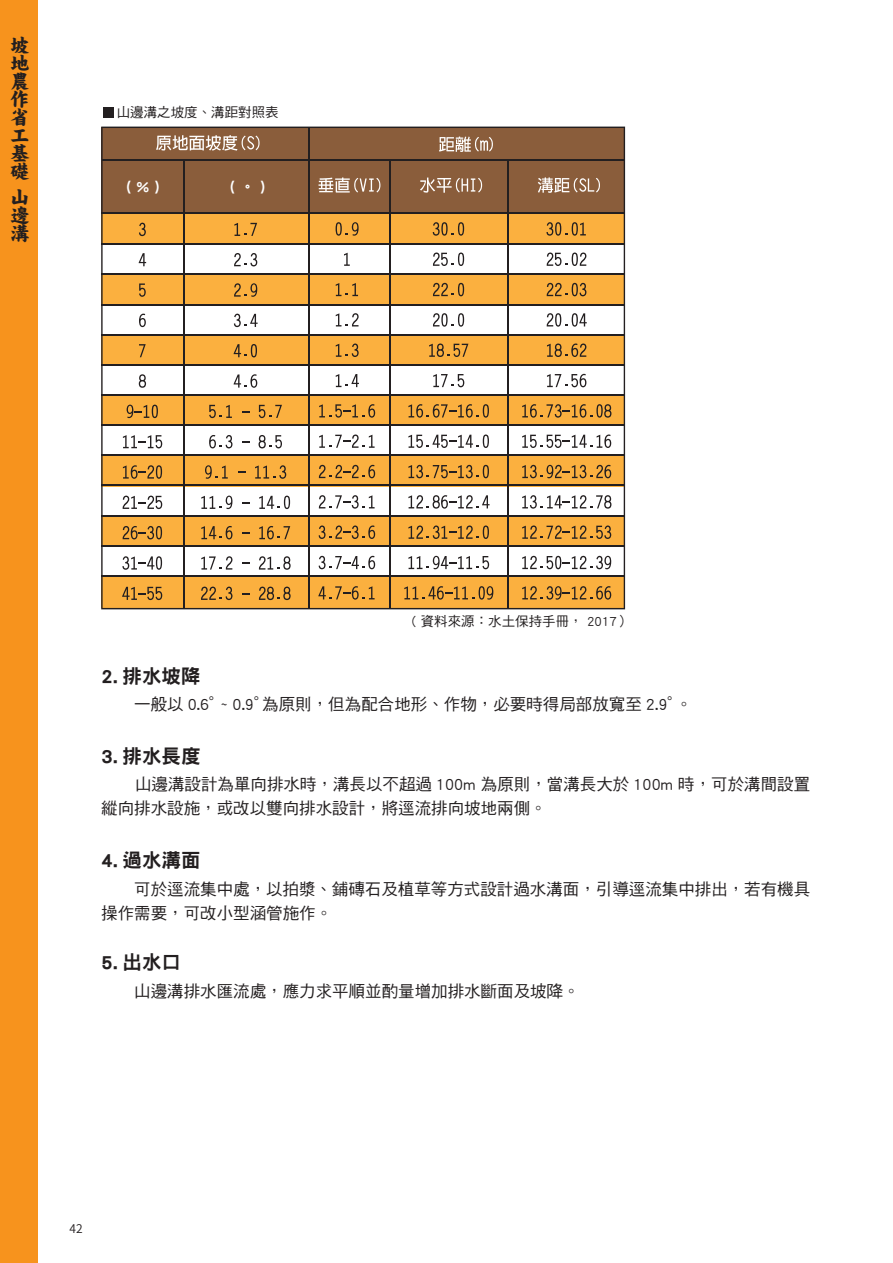
<style>
.page{position:relative;width:893px;height:1263px;background:#fff}
.page>*{position:absolute;margin:0;border:0;box-sizing:border-box;transform-origin:0 0}
.t1{font:19.5px "DF Hei Std W9";color:#231f20}
.t2{font:19.5px/18px "DF Kai W14 WIN BF";color:#231f20;text-align:justify}
.t3{font:16.5px/24px "DF Hei Std W5";color:#231f20}
.t4{font:15px "DF Hei Std W9";color:#fff}
.t5{font:13.5px "DF Hei Std W5";color:#231f20}
.t6{font:600 12px "Noto Sans CJ Ktc";color:#231f20}
</style>
<div class="page">
<div style="left:103px;top:107px;width:11px;height:10px;background:#231f20"></div>
<div style="left:0;top:0;width:38px;height:1263px;background:#f7931d"></div>
<svg style="left:101px;top:127px;width:524px;height:482px"></svg>
<hr style="left:101px;top:212px;width:524px;height:2px;background:#231f20">
<hr style="left:101px;top:244px;width:524px;height:1px;background:#231f20">
<hr style="left:101px;top:274px;width:524px;height:1px;background:#231f20">
<hr style="left:101px;top:304px;width:524px;height:1px;background:#231f20">
<hr style="left:101px;top:334px;width:524px;height:1px;background:#231f20">
<hr style="left:101px;top:364px;width:524px;height:1px;background:#231f20">
<hr style="left:101px;top:394px;width:524px;height:2px;background:#231f20">
<hr style="left:101px;top:424px;width:524px;height:2px;background:#231f20">
<hr style="left:101px;top:455px;width:524px;height:1px;background:#231f20">
<hr style="left:101px;top:485px;width:524px;height:1px;background:#231f20">
<hr style="left:101px;top:515px;width:524px;height:1px;background:#231f20">
<hr style="left:101px;top:545px;width:524px;height:1px;background:#231f20">
<hr style="left:101px;top:575px;width:524px;height:1px;background:#231f20">
<hr style="left:309px;top:159px;width:315px;height:1px;background:#231f20">
<hr style="left:507px;top:181px;width:1px;height:428px;background:#231f20">
<hr style="left:507px;top:160px;width:1px;height:427px;background:#231f20">
<hr style="left:390px;top:181px;width:1px;height:428px;background:#231f20">
<hr style="left:390px;top:160px;width:1px;height:427px;background:#231f20">
<hr style="left:308px;top:152px;width:2px;height:457px;background:#231f20">
<hr style="left:308px;top:127px;width:2px;height:457px;background:#231f20">
<hr style="left:183px;top:213px;width:1px;height:396px;background:#231f20">
<hr style="left:102px;top:159px;width:316px;height:1px;background:#231f20">
<hr style="left:183px;top:160px;width:1px;height:396px;background:#231f20">
<svg style="left:319px;top:177px;width:61px;height:16px"></svg>
<svg style="left:420px;top:178px;width:62px;height:15px"></svg>
<svg style="left:538px;top:177px;width:62px;height:16px"></svg>
<svg style="left:156px;top:135px;width:104px;height:16px"></svg>
<svg style="left:439px;top:137px;width:54px;height:15px"></svg>
<p class="t2" style="left:10px;top:36px;width:21px">坡地農作省工基礎</p>
<p class="t2" style="left:10px;top:188px;width:20px">山邊溝</p>
<p class="t5" style="left:117px;top:105px;width:164px">山邊溝之坡度、溝距對照表</p>
<p class="t4" style="left:127px;top:178px;width:34px">( % )</p>
<p class="t4" style="left:230px;top:178px;width:36px">( 。 )</p>
<p class="t5" style="left:412px;top:614px;width:220px">( 資料來源：水土保持手冊， 2017）</p>
<p class="t1" style="left:101px;top:666px;width:101px">2. 排水坡降</p>
<p class="t3" style="left:134px;top:692px;width:559px">一般以 0.6°~ 0.9°為原則，但為配合地形、作物，必要時得局部放寬至 2.9°。</p>
<p class="t1" style="left:101px;top:745px;width:101px">3. 排水長度</p>
<p class="t3" style="left:101px;top:771px;width:711px;text-indent:34px">山邊溝設計為單向排水時，溝長以不超過 100m 為原則，當溝長大於 100m 時，可於溝間設置縱向排水設施，或改以雙向排水設計，將逕流排向坡地兩側。</p>
<p class="t1" style="left:101px;top:850px;width:101px">4. 過水溝面</p>
<p class="t3" style="left:101px;top:876px;width:711px;text-indent:33px">可於逕流集中處，以拍漿、鋪磚石及植草等方式設計過水溝面，引導逕流集中排出，若有機具操作需要，可改小型涵管施作。</p>
<p class="t1" style="left:101px;top:952px;width:81px">5. 出水口</p>
<p class="t3" style="left:134px;top:978px;width:447px">山邊溝排水匯流處，應力求平順並酌量增加排水斷面及坡降。</p>
<p class="t6" style="left:70px;top:1221px;width:15px">42</p>
</div>
